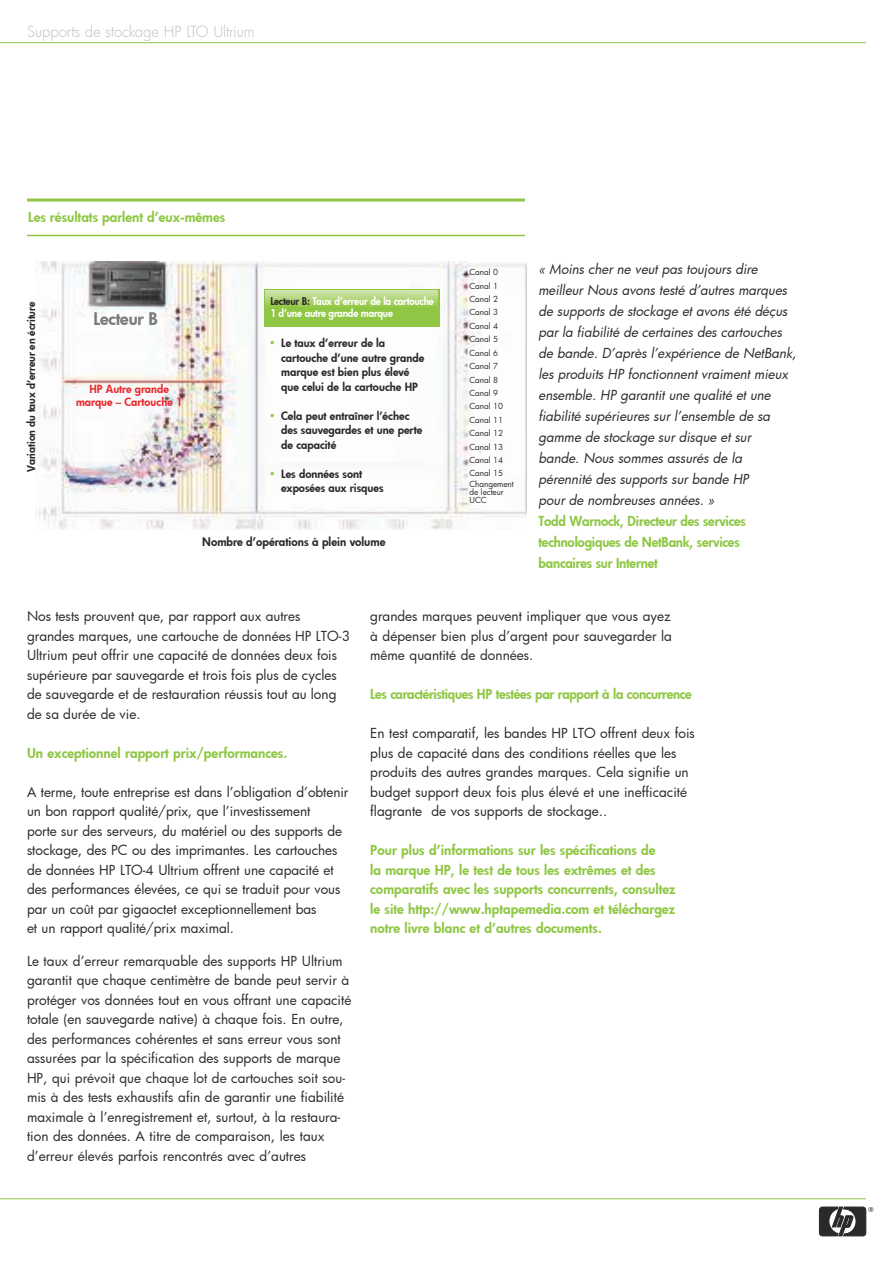
<style>
.page{position:relative;width:893px;height:1263px;background:#fff}
.page>*{position:absolute;margin:0;border:0;box-sizing:border-box;transform-origin:0 0}
.t1{font:800 16.95px "Futura";letter-spacing:-.01em;color:#797b7d}
.t2{font:300 15px "Futura";letter-spacing:-.005em;color:#bebfc2}
.t3{font:13.5px/19.5px "Futura";color:#2b292a}
.t4{font:italic 13.5px/21px "Futura";color:#2b292a}
.t5{font:800 13.5px/19.5px "Futura";color:#8fc744}
.t6{font:800 13.5px "Futura";letter-spacing:-.025em;color:#8fc744}
.t7{font:800 11.55px "Futura";color:#2b292a}
.t8{font:800 11.1px/14.5px "Futura";color:#2b292a}
.t9{font:800 10.95px/12.9px "Futura";color:#ed272d;text-align:center}
.t10{font:800 10.65px "Futura";letter-spacing:-.005em;color:#2b292a}
.t11{font:800 10.5px/12px "Futura";letter-spacing:-.02em;color:#fff;scale:.95 1}
.t12{font:8.1px/13.4px "Futura";color:#2b292a}
.s1{color:#2b292a}
.s2{color:#8fc744}
</style>
<div class="page">
<hr style="left:0;top:1198px;width:866px;height:1px;background:#8fc744">
<svg style="left:819px;top:1207px;width:54px;height:29px"></svg>
<hr style="left:0;top:42px;width:866px;height:1px;background:#8fc744">
<img style="left:35px;top:261px;width:492px;height:269px">
<div style="left:264px;top:289px;width:176px;height:37px;background:#8fc744"></div>
<svg style="left:265px;top:291px;width:173px;height:15px;background:#b3d67e"></svg>
<hr style="left:27px;top:235px;width:498px;height:1px;background:#8fc744">
<hr style="left:27px;top:199px;width:498px;height:3px;background:#8fc744">
<p class="t2" style="left:27px;top:25px;width:229px">Supports de stockage HP LTO Ultrium</p>
<p class="t5" style="left:28px;top:208px;width:199px">Les résultats parlent d’eux-mêmes</p>
<p class="t10" style="left:26px;top:472px;width:172px;rotate:-90deg">Variation du taux d’erreur en écriture</p>
<p class="t11" style="left:270px;top:296px;width:174px"><span class="s1">Lecteur B:</span> Taux d’erreur de la cartouche<br>1 d’une autre grande marque</p>
<p class="t1" style="left:94px;top:310px;width:66px">Lecteur B</p>
<p class="t8" style="left:281px;top:337px;width:145px;text-indent:-12px"><span class="s2">•</span> Le taux d’erreur de la cartouche d’une autre grande marque est bien plus élevé que celui de la cartouche HP</p>
<p class="t8" style="left:281px;top:409px;width:143px;text-indent:-12px"><span class="s2">•</span> Cela peut entraîner l’échec des sauvegardes et une perte de capacité</p>
<p class="t8" style="left:281px;top:467px;width:104px;text-indent:-12px"><span class="s2">•</span> Les données sont exposées aux risques</p>
<p class="t9" style="left:76px;top:384px;width:108px">HP Autre grande marque – Cartouche 1</p>
<p class="t7" style="left:202px;top:536px;width:185px">Nombre d’opérations à plein volume</p>
<p class="t12" style="left:469px;top:266px;width:35px">Canal 0<br>Canal 1<br>Canal 2<br>Canal 3<br>Canal 4<br>Canal 5<br>Canal 6<br>Canal 7<br>Canal 8<br>Canal 9<br>Canal 10<br>Canal 11<br>Canal 12<br>Canal 13<br>Canal 14<br>Canal 15</p>
<p class="t12" style="left:469px;top:481px;width:46px;line-height:7.4px">Changement de lecteur</p>
<p class="t12" style="left:469px;top:494px;width:19px">UCC</p>
<p class="t4" style="left:538px;top:260px;width:260px">« Moins cher ne veut pas toujours dire meilleur Nous avons testé d’autres marques de supports de stockage et avons été déçus par la fiabilité de certaines des cartouches de bande. D’après l’expérience de NetBank, les produits HP fonctionnent vraiment mieux ensemble. HP garantit une qualité et une fiabilité supérieures sur l’ensemble de sa gamme de stockage sur disque et sur<br>bande. Nous sommes assurés de la pérennité des supports sur bande HP<br>pour de nombreuses années. »</p>
<p class="t5" style="left:538px;top:512px;width:209px;line-height:21px">Todd Warnock, Directeur des services technologiques de NetBank, services bancaires sur Internet</p>
<p class="t3" style="left:27px;top:608px;width:325px">Nos tests prouvent que, par rapport aux autres grandes marques, une cartouche de données HP LTO-3<br>Ultrium peut offrir une capacité de données deux fois supérieure par sauvegarde et trois fois plus de cycles de sauvegarde et de restauration réussis tout au long de sa durée de vie.</p>
<p class="t5" style="left:27px;top:744px;width:262px">Un exceptionnel rapport prix/performances.</p>
<p class="t3" style="left:27px;top:783px;width:323px">A terme, toute entreprise est dans l’obligation d’obtenir un bon rapport qualité/prix, que l’investissement<br>porte sur des serveurs, du matériel ou des supports de stockage, des PC ou des imprimantes. Les cartouches de données HP LTO-4 Ultrium offrent une capacité et des performances élevées, ce qui se traduit pour vous par un coût par gigaoctet exceptionnellement bas<br>et un rapport qualité/prix maximal.</p>
<p class="t3" style="left:27px;top:952px;width:326px">Le taux d’erreur remarquable des supports HP Ultrium garantit que chaque centimètre de bande peut servir à protéger vos données tout en vous offrant une capacité totale (en sauvegarde native) à chaque fois. En outre, des performances cohérentes et sans erreur vous sont assurées par la spécification des supports de marque HP, qui prévoit que chaque lot de cartouches soit sou&shy;mis à des tests exhaustifs afin de garantir une fiabilité maximale à l’enregistrement et, surtout, à la restaura&shy;tion des données. A titre de comparaison, les taux d’erreur élevés parfois rencontrés avec d’autres</p>
<p class="t3" style="left:370px;top:608px;width:303px;text-align:justify">grandes marques peuvent impliquer que vous ayez à dépenser bien plus d’argent pour sauvegarder la même quantité de données.</p>
<p class="t6" style="left:370px;top:688px;width:323px">Les caractéristiques HP testées par rapport à la concurrence</p>
<p class="t3" style="left:370px;top:725px;width:326px">En test comparatif, les bandes HP LTO offrent deux fois plus de capacité dans des conditions réelles que les produits des autres grandes marques. Cela signifie un budget support deux fois plus élevé et une inefficacité flagrante de vos supports de stockage..</p>
<p class="t5" style="left:370px;top:842px;width:307px">Pour plus d’informations sur les spécifications de<br>la marque HP, le test de tous les extrêmes et des comparatifs avec les supports concurrents, consultez le site http://www.hptapemedia.com et téléchargez notre livre blanc et d’autres documents.</p>
</div>
